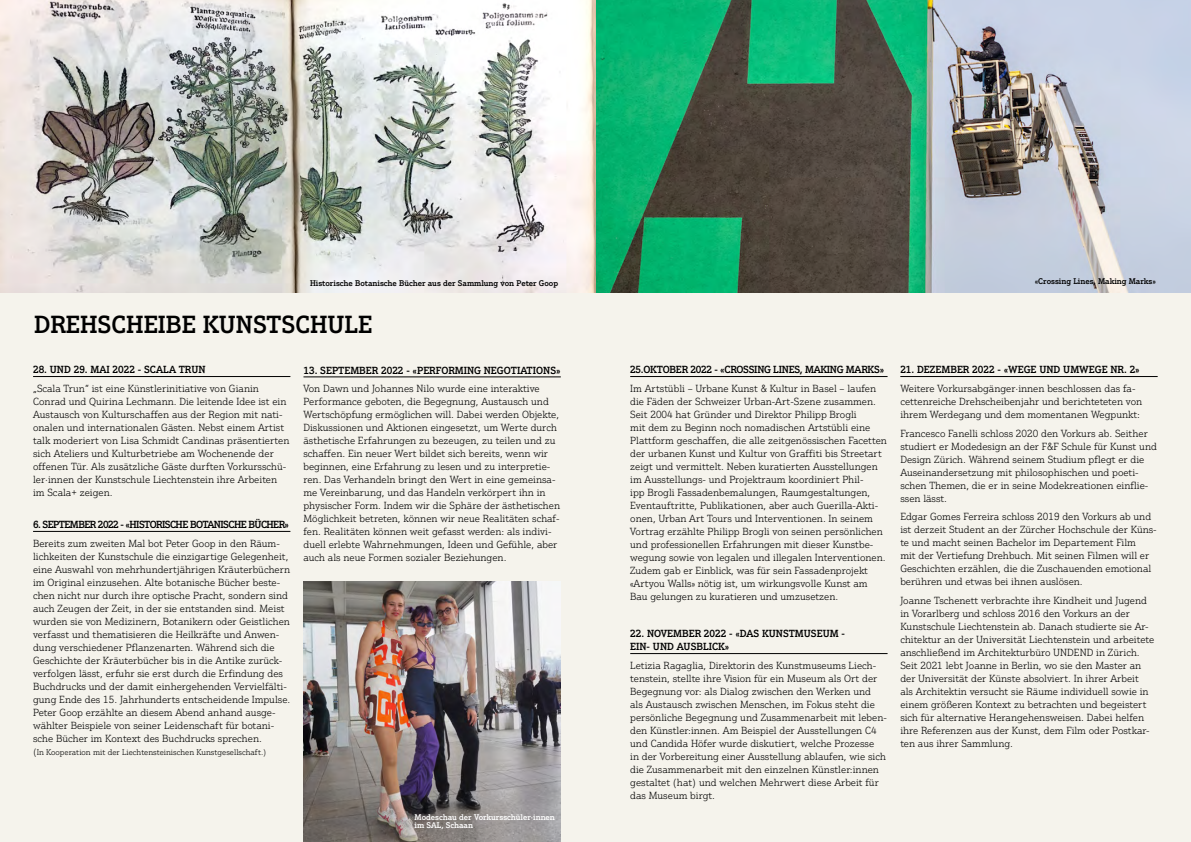
<style>
.page{position:relative;width:1191px;height:842px;background:#fff}
.page>*{position:absolute;margin:0;border:0;box-sizing:border-box;transform-origin:0 0}
.t1{font:500 24px "Justus Pro";color:#000}
.t2{font:300 10px/13px "Justus Pro";color:#000}
.t3{font:500 10px/13px "Justus Pro";color:#000}
.t4{font:500 10px "Justus Pro";letter-spacing:-.055em;color:#000}
.t5{font:500 10px "Justus Pro";letter-spacing:-.025em;color:#000}
.t6{font:500 8px "Justus Pro";color:#000}
.t7{font:300 8px "Justus Pro";color:#000}
.t8{font:500 8px/8px "Justus Pro";color:#fff}
.s1{font-size:9px}
</style>
<div class="page">
<div style="left:0;top:292px;width:1191px;height:550px;background:#f5f3ec"></div>
<hr style="left:900px;top:376px;width:257px;height:1px;background:#000">
<img style="left:0;top:0;width:1191px;height:292px">
<hr style="left:33px;top:376px;width:257px;height:1px;background:#000">
<hr style="left:33px;top:531px;width:257px;height:1px;background:#000">
<hr style="left:630px;top:376px;width:257px;height:1px;background:#000">
<hr style="left:630px;top:653px;width:257px;height:1px;background:#000">
<hr style="left:303px;top:376px;width:258px;height:1px;background:#000">
<img style="left:304px;top:582px;width:256px;height:260px">
<p class="t6" style="left:310px;top:278px;width:250px">Historische Botanische Bücher aus der Sammlung von Peter Goop</p>
<h1 class="t1" style="left:34px;top:309px;width:340px">DREHSCHEIBE KUNSTSCHULE</h1>
<p class="t3" style="left:33px;top:363px;width:174px">28. UND 29. MAI 2022 - SCALA TRUN</p>
<p class="t2" style="left:33px;top:382px;width:258px">„Scala Trun“ ist eine Künstlerinitiative von Gianin Conrad und Quirina Lechmann. Die leitende Idee ist ein Austausch von Kulturschaffen aus der Region mit nati&shy;onalen und internationalen Gästen. Nebst einem Artist talk moderiert von Lisa Schmidt Candinas präsentierten sich Ateliers und Kulturbetriebe am Wochenende der offenen Tür. Als zusätzliche Gäste durften Vorkursschü&shy;ler·innen der Kunstschule Liechtenstein ihre Arbeiten im Scala+ zeigen.</p>
<p class="t4" style="left:33px;top:518px;width:257px">6. SEPTEMBER 2022 - «HISTORISCHE BOTANISCHE BÜCHER»</p>
<p class="t2" style="left:33px;top:536px;width:259px">Bereits zum zweiten Mal bot Peter Goop in den Räum&shy;lichkeiten der Kunstschule die einzigartige Gelegenheit, eine Auswahl von mehrhundertjährigen Kräuterbüchern im Original einzusehen. Alte botanische Bücher beste&shy;chen nicht nur durch ihre optische Pracht, sondern sind auch Zeugen der Zeit, in der sie entstanden sind. Meist wurden sie von Medizinern, Botanikern oder Geistlichen verfasst und thematisieren die Heilkräfte und Anwen&shy;dung verschiedener Pflanzenarten. Während sich die Geschichte der Kräuterbücher bis in die Antike zurück&shy;verfolgen lässt, erfuhr sie erst durch die Erfindung des Buchdrucks und der damit einhergehenden Vervielfälti&shy;gung Ende des 15. Jahrhunderts entscheidende Impulse.<br>Peter Goop erzählte an diesem Abend anhand ausge&shy;wählter Beispiele von seiner Leidenschaft für botani&shy;sche Bücher im Kontext des Buchdrucks sprechen.</p>
<p class="t7" style="left:33px;top:747px;width:235px"><span class="s1">(</span>In Kooperation mit der Liechtensteinischen Kunstgesellschaft.)</p>
<p class="t3" style="left:303px;top:363px;width:258px">13. SEPTEMBER 2022 - «PERFORMING NEGOTIATIONS»</p>
<p class="t2" style="left:303px;top:382px;width:258px">Von Dawn und Johannes Nilo wurde eine interaktive Performance geboten, die Begegnung, Austausch und Wertschöpfung ermöglichen will. Dabei werden Objekte, Diskussionen und Aktionen eingesetzt, um Werte durch ästhetische Erfahrungen zu bezeugen, zu teilen und zu schaffen. Ein neuer Wert bildet sich bereits, wenn wir beginnen, eine Erfahrung zu lesen und zu interpretie&shy;ren. Das Verhandeln bringt den Wert in eine gemeinsa&shy;me Vereinbarung, und das Handeln verkörpert ihn in physischer Form. Indem wir die Sphäre der ästhetischen Möglichkeit betreten, können wir neue Realitäten schaf&shy;fen. Realitäten können weit gefasst werden: als indivi&shy;duell erlebte Wahrnehmungen, Ideen und Gefühle, aber auch als neue Formen sozialer Beziehungen.</p>
<p class="t8" style="left:414px;top:813px;width:142px">Modeschau der Vorkursschüler·innen im SAL, Schaan</p>
<p class="t6" style="left:1034px;top:276px;width:123px">«Crossing Lines, Making Marks»</p>
<p class="t5" style="left:630px;top:363px;width:255px">25.OKTOBER 2022 - «CROSSING LINES, MAKING MARKS»</p>
<p class="t2" style="left:630px;top:382px;width:258px">Im Artstübli – Urbane Kunst &amp; Kultur in Basel – laufen die Fäden der Schweizer Urban-Art-Szene zusammen.<br>Seit 2004 hat Gründer und Direktor Philipp Brogli<br>mit dem zu Beginn noch nomadischen Artstübli eine Plattform geschaffen, die alle zeitgenössischen Facetten der urbanen Kunst und Kultur von Graffiti bis Streetart zeigt und vermittelt. Neben kuratierten Ausstellungen im Ausstellungs- und Projektraum koordiniert Phil-<br>ipp Brogli Fassadenbemalungen, Raumgestaltungen, Eventauftritte, Publikationen, aber auch Guerilla-Akti&shy;onen, Urban Art Tours und Interventionen. In seinem Vortrag erzählte Philipp Brogli von seinen persönlichen und professionellen Erfahrungen mit dieser Kunstbe&shy;wegung sowie von legalen und illegalen Interventionen.<br>Zudem gab er Einblick, was für sein Fassadenprojekt «Artyou Walls» nötig ist, um wirkungsvolle Kunst am Bau gelungen zu kuratieren und umzusetzen.</p>
<p class="t3" style="left:630px;top:627px;width:216px">22. NOVEMBER 2022 - «DAS KUNSTMUSEUM -<br>EIN- UND AUSBLICK»</p>
<p class="t2" style="left:630px;top:659px;width:258px">Letizia Ragaglia, Direktorin des Kunstmuseums Liech&shy;tenstein, stellte ihre Vision für ein Museum als Ort der Begegnung vor: als Dialog zwischen den Werken und<br>als Austausch zwischen Menschen, im Fokus steht die persönliche Begegnung und Zusammenarbeit mit leben&shy;den Künstler:innen. Am Beispiel der Ausstellungen C4 und Candida Höfer wurde diskutiert, welche Prozesse<br>in der Vorbereitung einer Ausstellung ablaufen, wie sich die Zusammenarbeit mit den einzelnen Künstler:innen gestaltet (hat) und welchen Mehrwert diese Arbeit für das Museum birgt.</p>
<p class="t3" style="left:900px;top:363px;width:241px">21. DEZEMBER 2022 - «WEGE UND UMWEGE NR. 2»</p>
<p class="t2" style="left:900px;top:382px;width:243px">Weitere Vorkursabgänger·innen beschlossen das fa&shy;cettenreiche Drehscheibenjahr und berichteteten von ihrem Werdegang und dem momentanen Wegpunkt:</p>
<p class="t2" style="left:900px;top:426px;width:258px">Francesco Fanelli schloss 2020 den Vorkurs ab. Seither studiert er Modedesign an der F&amp;F Schule für Kunst und Design Zürich. Während seinem Studium pflegt er die Auseinandersetzung mit philosophischen und poeti&shy;schen Themen, die er in seine Modekreationen einflie&shy;ssen lässt.</p>
<p class="t2" style="left:900px;top:510px;width:258px">Edgar Gomes Ferreira schloss 2019 den Vorkurs ab und ist derzeit Student an der Zürcher Hochschule der Küns&shy;te und macht seinen Bachelor im Departement Film<br>mit der Vertiefung Drehbuch. Mit seinen Filmen will er Geschichten erzählen, die die Zuschauenden emotional berühren und etwas bei ihnen auslösen.</p>
<p class="t2" style="left:900px;top:594px;width:255px">Joanne Tschenett verbrachte ihre Kindheit und Jugend in Vorarlberg und schloss 2016 den Vorkurs an der Kunstschule Liechtenstein ab. Danach studierte sie Ar&shy;chitektur an der Universität Liechtenstein und arbeitete anschließend im Architekturbüro UNDEND in Zürich.<br>Seit 2021 lebt Joanne in Berlin, wo sie den Master an der Universität der Künste absolviert. In ihrer Arbeit<br>als Architektin versucht sie Räume individuell sowie in einem größeren Kontext zu betrachten und begeistert sich für alternative Herangehensweisen. Dabei helfen ihre Referenzen aus der Kunst, dem Film oder Postkar&shy;ten aus ihrer Sammlung.</p>
</div>
